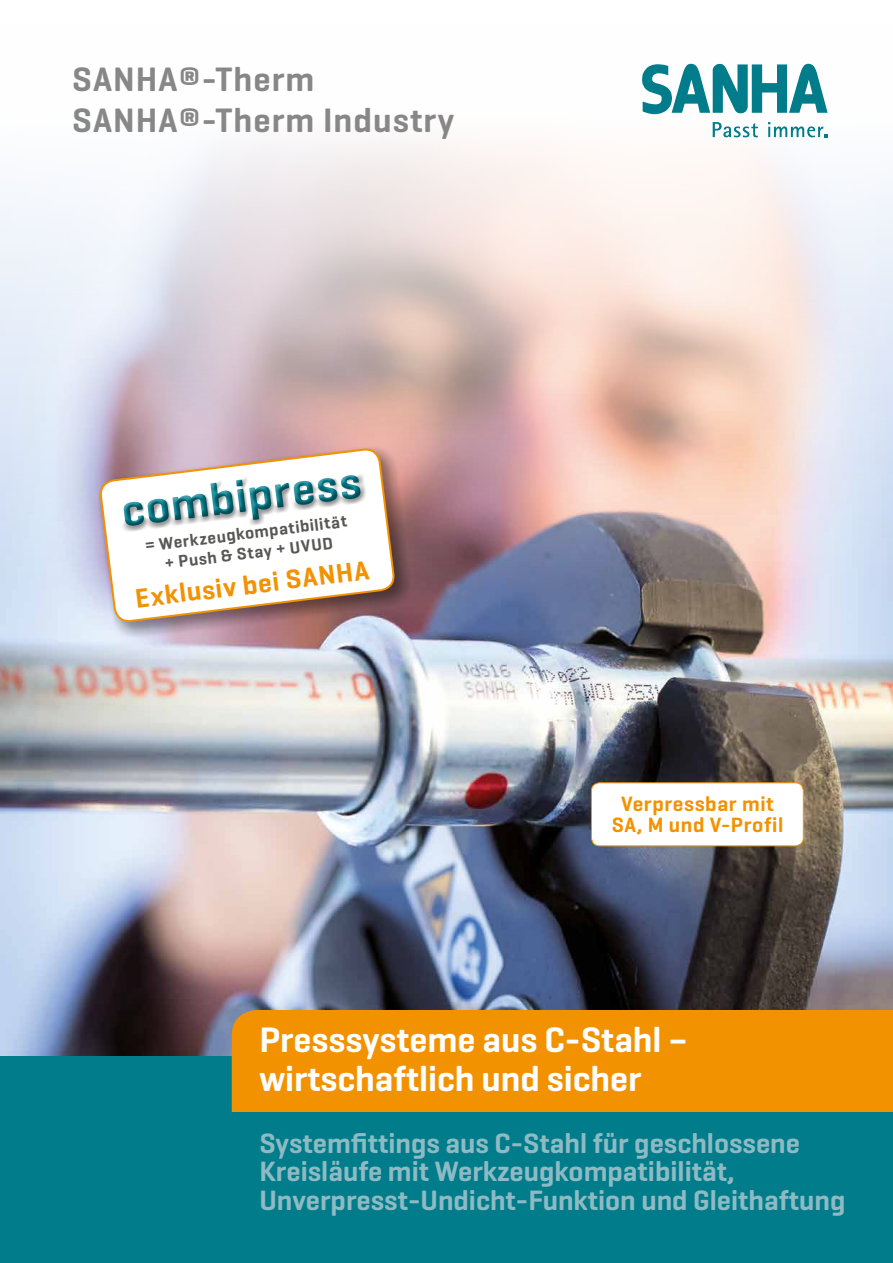
<style>
.page{position:relative;width:893px;height:1263px;background:#fff}
.page>*{position:absolute;margin:0;border:0;box-sizing:border-box;transform-origin:0 0}
.t1{font:600 36px/39px "Geogrotesque";color:#fff}
.t2{font:600 34.5px/41.4px "Geogrotesque";letter-spacing:.03em;color:#878787}
.t3{font:600 28.5px/28.5px "Geogrotesque";color:#8ebac3}
.t4{font:600 27.3px "Geogrotesque";color:#f39200}
.t5{font:600 21.15px/21.1px "Geogrotesque";letter-spacing:.03em;color:#f39200;text-align:center}
.t6{font:600 17.1px/20px "Geogrotesque";color:#575756;text-align:center}
</style>
<div class="page">
<img style="left:0;top:63px;width:893px;height:994px">
<div style="left:0;top:1057px;width:893px;height:206px;background:#007c8b"></div>
<svg style="left:642px;top:64px;width:186px;height:50px"></svg>
<svg style="left:713px;top:122px;width:45px;height:15px"></svg>
<svg style="left:768px;top:122px;width:59px;height:15px"></svg>
<div style="left:232px;top:1010px;width:661px;height:102px;background:#f39200"></div>
<div style="left:591px;top:783px;width:212px;height:63px;background:#fff;border-radius:8px"></div>
<div style="left:591px;top:782px;width:213px;height:64px;border:1px solid #f39200;border-radius:8px"></div>
<svg style="left:97px;top:446px;width:314px;height:192px;background:#9d747a"></svg>
<svg style="left:99px;top:442px;width:296px;height:196px"></svg>
<p class="t2" style="left:72px;top:58px;width:383px">SANHA®-Therm<br>SANHA®-Therm Industry</p>
<p class="t6" style="left:144px;top:535px;width:205px;rotate:-7deg">= Werkzeugkompatibilität + Push &amp; Stay + UVUD</p>
<p class="t4" style="left:133px;top:581px;width:235px;rotate:-7deg">Exklusiv bei SANHA</p>
<p class="t5" style="left:612px;top:793px;width:173px">Verpressbar mit<br>SA, M und V-Profil</p>
<p class="t1" style="left:259px;top:1020px;width:430px">Presssysteme aus C-Stahl – wirtschaftlich und sicher</p>
<p class="t3" style="left:259px;top:1128px;width:587px">Systemfittings aus C-Stahl für geschlossene<br>Kreisläufe mit Werkzeugkompatibilität,<br>Unverpresst-Undicht-Funktion und Gleithaftung</p>
</div>
